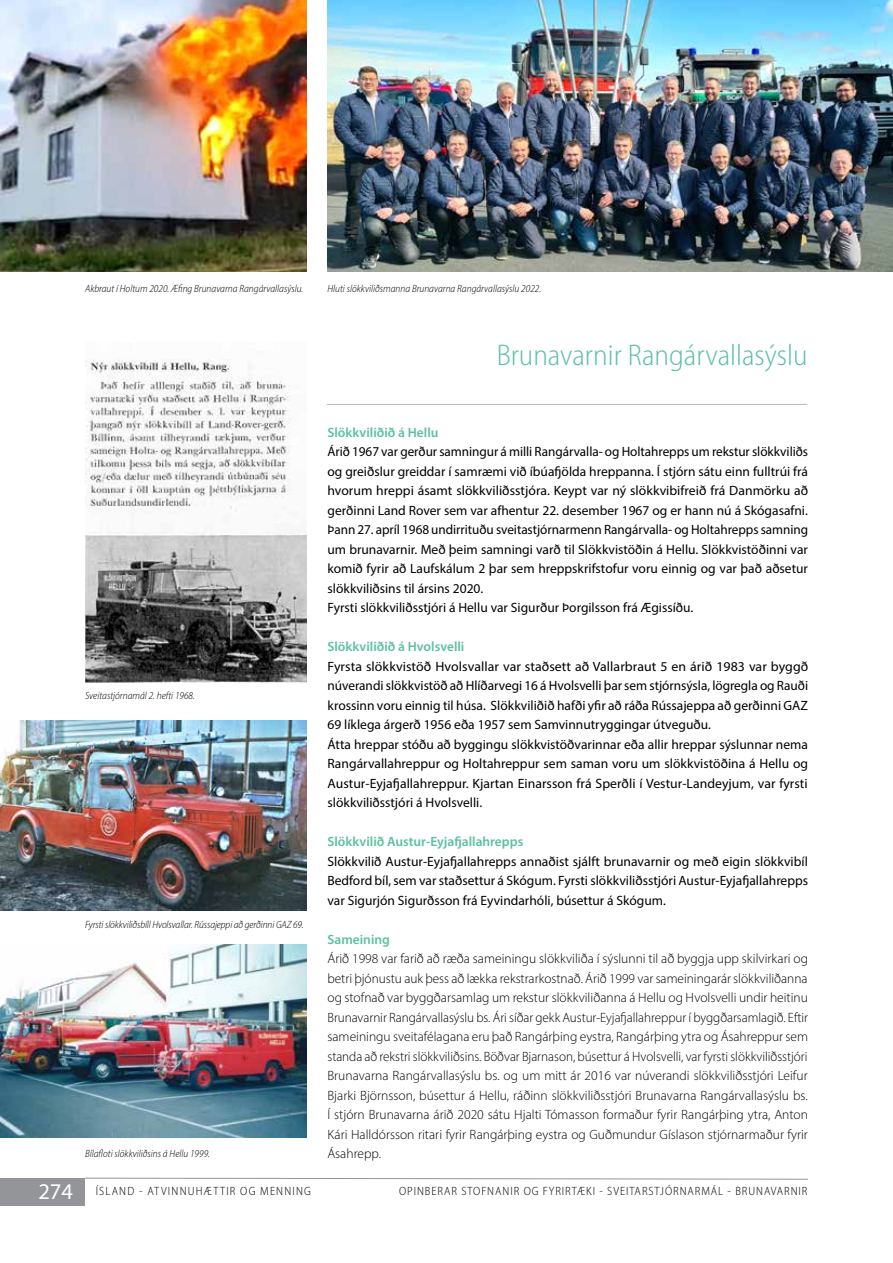
<style>
.page{position:relative;width:893px;height:1263px;background:#fff}
.page>*{position:absolute;margin:0;border:0;box-sizing:border-box;transform-origin:0 0}
.t1{font:300 semi-condensed 30px "Myriad Pro";color:#5cc19d}
.t2{font:13.5px/19.5px "Myriad Pro";color:#000}
.t3{font:300 13.5px/19.5px "Myriad Pro";color:#000;text-align:justify}
.t4{font:600 13.5px "Myriad Pro";color:#5cc19d}
.t5{font:300 semi-condensed 12px "Myriad Pro";letter-spacing:.08em;color:#000}
.t6{font:300 semi-condensed 12px "Myriad Pro";letter-spacing:.1em;color:#000}
.t7{font:italic 300 semi-condensed 10.5px "Myriad Pro";color:#000}
.s1{font-weight:400;font-stretch:normal;font-size:22.5px;color:#fff}
</style>
<div class="page">
<div style="left:0;top:1178px;width:85px;height:27px;background:#939598"></div>
<svg style="left:85px;top:1178px;width:723px;height:1px"></svg>
<hr style="left:327px;top:404px;width:480px;height:1px;background:#bcbec0">
<img style="left:327px;top:0;width:566px;height:272px">
<img style="left:85px;top:359px;width:221px;height:323px">
<img style="left:0;top:720px;width:306px;height:190px">
<img style="left:0;top:945px;width:306px;height:193px">
<img style="left:0;top:0;width:306px;height:272px">
<p class="t7" style="left:85px;top:282px;width:220px">Akbraut í Holtum 2020. Æfing Brunavarna Rangárvallasýslu.</p>
<p class="t7" style="left:327px;top:282px;width:215px">Hluti slökkviliðsmanna Brunavarna Rangárvallasýslu 2022.</p>
<h1 class="t1" style="left:497px;top:337px;width:312px">Brunavarnir Rangárvallasýslu</h1>
<p class="t7" style="left:85px;top:689px;width:111px">Sveitastjórnamál 2. hefti 1968.</p>
<p class="t7" style="left:85px;top:918px;width:220px">Fyrsti slökkviliðsbíll Hvolsvallar. Rússajeppi að gerðinni GAZ 69.</p>
<p class="t7" style="left:85px;top:1147px;width:126px">Bílafloti slökkviliðsins á Hellu 1999.</p>
<p class="t6" style="left:38px;top:1183px;width:274px"><span class="s1">274</span> ÍSLAND - ATVINNUHÆTTIR OG MENNING</p>
<p class="t4" style="left:327px;top:423px;width:113px">Slökkviliðið á Hellu</p>
<p class="t2" style="left:327px;top:442px;width:482px">Árið 1967 var gerður samningur á milli Rangárvalla- og Holtahrepps um rekstur slökkviliðs og greiðslur greiddar í samræmi við íbúafjölda hreppanna. Í stjórn sátu einn fulltrúi frá hvorum hreppi ásamt slökkviliðsstjóra. Keypt var ný slökkvibifreið frá Danmörku að gerðinni Land Rover sem var afhentur 22. desember 1967 og er hann nú á Skógasafni.<br>Þann 27. apríl 1968 undirrituðu sveitastjórnarmenn Rangárvalla- og Holtahrepps samning um brunavarnir. Með þeim samningi varð til Slökkvistöðin á Hellu. Slökkvistöðinni var komið fyrir að Laufskálum 2 þar sem hreppskrifstofur voru einnig og var það aðsetur slökkviliðsins til ársins 2020.<br>Fyrsti slökkviliðsstjóri á Hellu var Sigurður Þorgilsson frá Ægissíðu.</p>
<p class="t4" style="left:327px;top:638px;width:138px">Slökkviliðið á Hvolsvelli</p>
<p class="t2" style="left:327px;top:656px;width:482px">Fyrsta slökkvistöð Hvolsvallar var staðsett að Vallarbraut 5 en árið 1983 var byggð núverandi slökkvistöð að Hlíðarvegi 16 á Hvolsvelli þar sem stjórnsýsla, lögregla og Rauði krossinn voru einnig til húsa. Slökkviliðið hafði yfir að ráða Rússajeppa að gerðinni GAZ 69 líklega árgerð 1956 eða 1957 sem Samvinnutryggingar útveguðu.<br>Átta hreppar stóðu að byggingu slökkvistöðvarinnar eða allir hreppar sýslunnar nema Rangárvallahreppur og Holtahreppur sem saman voru um slökkvistöðina á Hellu og Austur-Eyjafjallahreppur. Kjartan Einarsson frá Sperðli í Vestur-Landeyjum, var fyrsti slökkviliðsstjóri á Hvolsvelli.</p>
<p class="t4" style="left:327px;top:833px;width:197px">Slökkvilið Austur-Eyjafjallahrepps</p>
<p class="t2" style="left:327px;top:851px;width:482px;text-align:justify">Slökkvilið Austur-Eyjafjallahrepps annaðist sjálft brunavarnir og með eigin slökkvibíl Bedford bíl, sem var staðsettur á Skógum. Fyrsti slökkviliðsstjóri Austur-Eyjafjallahrepps var Sigurjón Sigurðsson frá Eyvindarhóli, búsettur á Skógum.</p>
<p class="t4" style="left:327px;top:930px;width:64px">Sameining</p>
<p class="t3" style="left:327px;top:949px;width:482px">Árið 1998 var farið að ræða sameiningu slökkviliða í sýslunni til að byggja upp skilvirkari og betri þjónustu auk þess að lækka rekstrarkostnað. Árið 1999 var sameiningarár slökkviliðanna og stofnað var byggðarsamlag um rekstur slökkviliðanna á Hellu og Hvolsvelli undir heitinu Brunavarnir Rangárvallasýslu bs. Ári síðar gekk Austur-Eyjafjallahreppur í byggðarsamlagið. Eftir sameiningu sveitafélagana eru það Rangárþing eystra, Rangárþing ytra og Ásahreppur sem standa að rekstri slökkviliðsins. Böðvar Bjarnason, búsettur á Hvolsvelli, var fyrsti slökkviliðsstjóri Brunavarna Rangárvallasýslu bs. og um mitt ár 2016 var núverandi slökkviliðsstjóri Leifur Bjarki Björnsson, búsettur á Hellu, ráðinn slökkviliðsstjóri Brunavarna Rangárvallasýslu bs.<br>Í stjórn Brunavarna árið 2020 sátu Hjalti Tómasson formaður fyrir Rangárþing ytra, Anton Kári Halldórsson ritari fyrir Rangárþing eystra og Guðmundur Gíslason stjórnarmaður fyrir Ásahrepp.</p>
<p class="t5" style="left:399px;top:1183px;width:410px">OPINBERAR STOFNANIR OG FYRIRTÆKI - SVEITARSTJÓRNARMÁL - BRUNAVARNIR</p>
</div>
